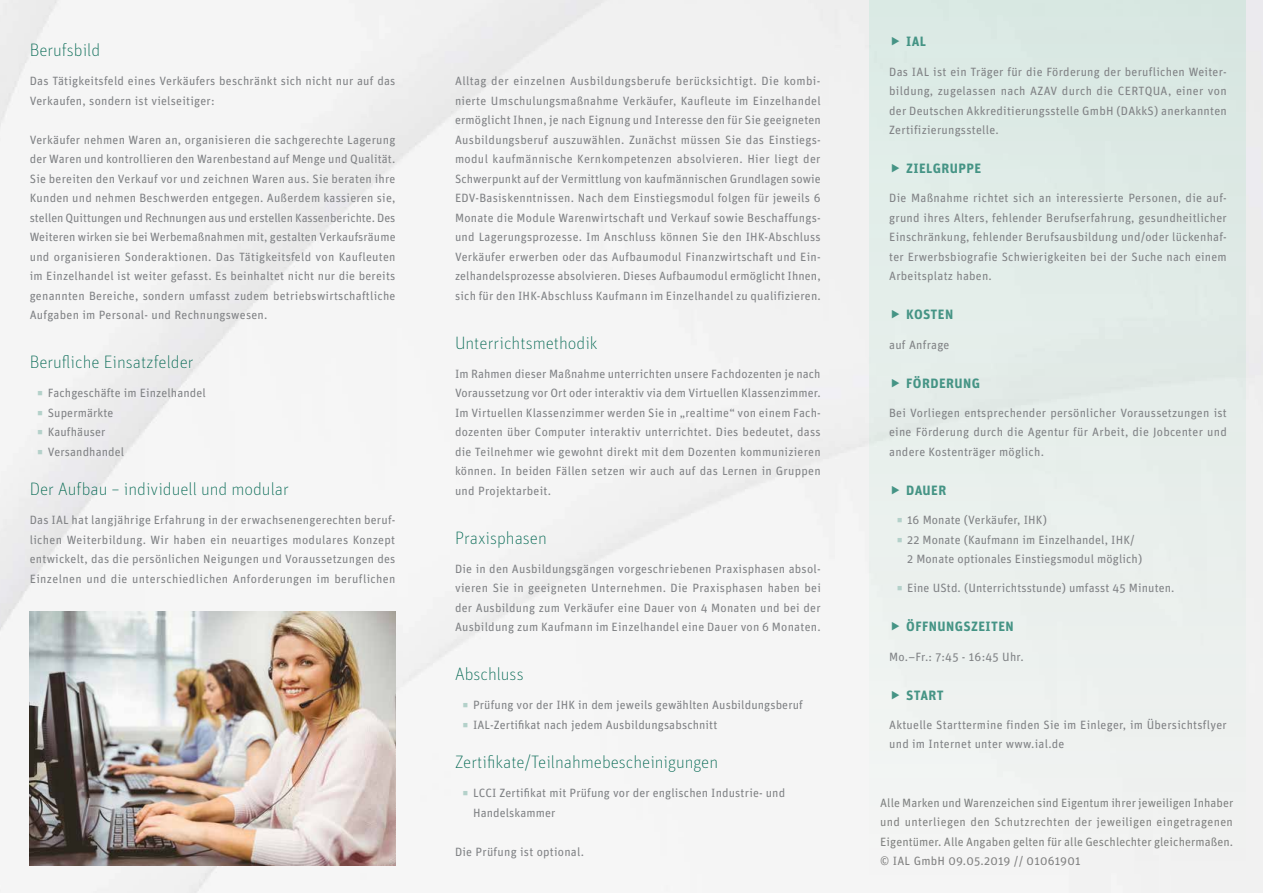
<style>
.page{position:relative;width:1263px;height:893px;background:#fff}
.page>*{position:absolute;margin:0;border:0;box-sizing:border-box;transform-origin:0 0}
.t1{font:100 18px "Unit OT";color:#006650}
.t2{font:700 13.5px "Unit OT";letter-spacing:.03em;color:#459485}
.t3{font:12px/19.5px "Unit OT";letter-spacing:.02em;color:#808285;text-align:justify}
.s1{color:#b4d1ca}
</style>
<div class="page">
<img style="left:0;top:0;width:1263px;height:893px">
<div style="left:870px;top:0;width:376px;height:893px;background:linear-gradient(to right,#e8f0ed,#e4ece9)"></div>
<img style="left:30px;top:612px;width:365px;height:253px">
<svg style="left:892px;top:37px;width:7px;height:9px"></svg>
<svg style="left:892px;top:164px;width:7px;height:8px"></svg>
<svg style="left:892px;top:310px;width:7px;height:9px"></svg>
<svg style="left:892px;top:378px;width:7px;height:9px"></svg>
<svg style="left:892px;top:486px;width:7px;height:8px"></svg>
<svg style="left:892px;top:622px;width:7px;height:9px"></svg>
<svg style="left:892px;top:690px;width:7px;height:9px"></svg>
<h1 class="t1" style="left:30px;top:40px;width:72px">Berufsbild</h1>
<p class="t3" style="left:30px;top:71px;width:367px">Das Tätigkeitsfeld eines Verkäufers beschränkt sich nicht nur auf das<br>Verkaufen, sondern ist vielseitiger:</p>
<p class="t3" style="left:30px;top:130px;width:367px">Verkäufer nehmen Waren an, organisieren die sachgerechte Lagerung der Waren und kontrollieren den Warenbestand auf Menge und Qualität.<br>Sie bereiten den Verkauf vor und zeichnen Waren aus. Sie beraten ihre Kunden und nehmen Beschwerden entgegen. Außerdem kassieren sie, stellen Quittungen und Rechnungen aus und erstellen Kassenberichte. Des Weiteren wirken sie bei Werbemaßnahmen mit, gestalten Verkaufsräume und organisieren Sonderaktionen. Das Tätigkeitsfeld von Kaufleuten im Einzelhandel ist weiter gefasst. Es beinhaltet nicht nur die bereits genannten Bereiche, sondern umfasst zudem betriebswirtschaftliche Aufgaben im Personal- und Rechnungswesen.</p>
<h1 class="t1" style="left:30px;top:352px;width:165px">Berufliche Einsatzfelder</h1>
<p class="t3" style="left:37px;top:383px;width:170px"><span class="s1">▪</span> Fachgeschäfte im Einzelhandel</p>
<p class="t3" style="left:37px;top:403px;width:78px"><span class="s1">▪</span> Supermärkte</p>
<p class="t3" style="left:37px;top:422px;width:70px"><span class="s1">▪</span> Kaufhäuser</p>
<p class="t3" style="left:37px;top:442px;width:88px"><span class="s1">▪</span> Versandhandel</p>
<h1 class="t1" style="left:30px;top:478px;width:261px">Der Aufbau – individuell und modular</h1>
<p class="t3" style="left:30px;top:510px;width:367px">Das IAL hat langjährige Erfahrung in der erwachsenengerechten beruf&shy;lichen Weiterbildung. Wir haben ein neuartiges modulares Konzept entwickelt, das die persönlichen Neigungen und Voraussetzungen des Einzelnen und die unterschiedlichen Anforderungen im beruflichen</p>
<p class="t3" style="left:455px;top:71px;width:367px">Alltag der einzelnen Ausbildungsberufe berücksichtigt. Die kombi&shy;nierte Umschulungsmaßnahme Verkäufer, Kaufleute im Einzelhandel ermöglicht Ihnen, je nach Eignung und Interesse den für Sie geeigneten Ausbildungsberuf auszuwählen. Zunächst müssen Sie das Einstiegs&shy;modul kaufmännische Kernkompetenzen absolvieren. Hier liegt der Schwerpunkt auf der Vermittlung von kaufmännischen Grundlagen sowie EDV-Basiskenntnissen. Nach dem Einstiegsmodul folgen für jeweils 6<br>Monate die Module Warenwirtschaft und Verkauf sowie Beschaffungs&shy;und Lagerungsprozesse. Im Anschluss können Sie den IHK-Abschluss Verkäufer erwerben oder das Aufbaumodul Finanzwirtschaft und Ein&shy;zelhandelsprozesse absolvieren. Dieses Aufbaumodul ermöglicht Ihnen, sich für den IHK-Abschluss Kaufmann im Einzelhandel zu qualifizieren.</p>
<h1 class="t1" style="left:455px;top:332px;width:144px">Unterrichtsmethodik</h1>
<p class="t3" style="left:455px;top:364px;width:367px">Im Rahmen dieser Maßnahme unterrichten unsere Fachdozenten je nach Voraussetzung vor Ort oder interaktiv via dem Virtuellen Klassenzimmer.<br>Im Virtuellen Klassenzimmer werden Sie in „realtime“ von einem Fach&shy;dozenten über Computer interaktiv unterrichtet. Dies bedeutet, dass die Teilnehmer wie gewohnt direkt mit dem Dozenten kommunizieren können. In beiden Fällen setzen wir auch auf das Lernen in Gruppen und Projektarbeit.</p>
<h1 class="t1" style="left:455px;top:527px;width:93px">Praxisphasen</h1>
<p class="t3" style="left:455px;top:559px;width:367px">Die in den Ausbildungsgängen vorgeschriebenen Praxisphasen absol&shy;vieren Sie in geeigneten Unternehmen. Die Praxisphasen haben bei der Ausbildung zum Verkäufer eine Dauer von 4 Monaten und bei der Ausbildung zum Kaufmann im Einzelhandel eine Dauer von 6 Monaten.</p>
<h1 class="t1" style="left:455px;top:664px;width:70px">Abschluss</h1>
<p class="t3" style="left:462px;top:695px;width:342px"><span class="s1">▪</span> Prüfung vor der IHK in dem jeweils gewählten Ausbildungsberuf</p>
<p class="t3" style="left:462px;top:715px;width:256px"><span class="s1">▪</span> IAL-Zertifikat nach jedem Ausbildungsabschnitt</p>
<h1 class="t1" style="left:455px;top:751px;width:265px">Zertifikate/Teilnahmebescheinigungen</h1>
<p class="t3" style="left:473px;top:783px;width:314px;text-indent:-10px"><span class="s1">▪</span> LCCI Zertifikat mit Prüfung vor der englischen Industrie- und<br>Handelskammer</p>
<p class="t3" style="left:455px;top:842px;width:131px">Die Prüfung ist optional.</p>
<p class="t2" style="left:906px;top:33px;width:22px">IAL</p>
<p class="t3" style="left:889px;top:62px;width:339px">Das IAL ist ein Träger für die Förderung der beruflichen Weiter&shy;bildung, zugelassen nach AZAV durch die CERTQUA, einer von der Deutschen Akkreditierungsstelle GmbH (DAkkS) anerkannten Zertifizierungsstelle.</p>
<p class="t2" style="left:906px;top:160px;width:76px">ZIELGRUPPE</p>
<p class="t3" style="left:889px;top:188px;width:339px">Die Maßnahme richtet sich an interessierte Personen, die auf&shy;grund ihres Alters, fehlender Berufserfahrung, gesundheitlicher Einschränkung, fehlender Berufsausbildung und/oder lückenhaf&shy;ter Erwerbsbiografie Schwierigkeiten bei der Suche nach einem Arbeitsplatz haben.</p>
<p class="t2" style="left:906px;top:306px;width:49px">KOSTEN</p>
<p class="t3" style="left:889px;top:335px;width:62px">auf Anfrage</p>
<p class="t2" style="left:906px;top:375px;width:75px">FÖRDERUNG</p>
<p class="t3" style="left:889px;top:403px;width:339px">Bei Vorliegen entsprechender persönlicher Voraussetzungen ist eine Förderung durch die Agentur für Arbeit, die Jobcenter und andere Kostenträger möglich.</p>
<p class="t2" style="left:906px;top:482px;width:41px">DAUER</p>
<p class="t3" style="left:897px;top:510px;width:152px"><span class="s1">▪</span> 16 Monate (Verkäufer, IHK)</p>
<p class="t3" style="left:907px;top:530px;width:237px;text-indent:-10px"><span class="s1">▪</span> 22 Monate (Kaufmann im Einzelhandel, IHK/<br>2 Monate optionales Einstiegsmodul möglich)</p>
<p class="t3" style="left:897px;top:578px;width:279px"><span class="s1">▪</span> Eine UStd. (Unterrichtsstunde) umfasst 45 Minuten.</p>
<p class="t2" style="left:906px;top:618px;width:109px">ÖFFNUNGSZEITEN</p>
<p class="t3" style="left:889px;top:647px;width:136px">Mo.–Fr.: 7:45 - 16:45 Uhr.</p>
<p class="t2" style="left:906px;top:687px;width:39px">START</p>
<p class="t3" style="left:889px;top:715px;width:339px">Aktuelle Starttermine finden Sie im Einleger, im Übersichtsflyer und im Internet unter www.ial.de</p>
<p class="t3" style="left:880px;top:793px;width:355px">Alle Marken und Warenzeichen sind Eigentum ihrer jeweiligen Inhaber und unterliegen den Schutzrechten der jeweiligen eingetragenen Eigentümer. Alle Angaben gelten für alle Geschlechter gleichermaßen. © IAL GmbH 09.05.2019 // 01061901</p>
</div>
